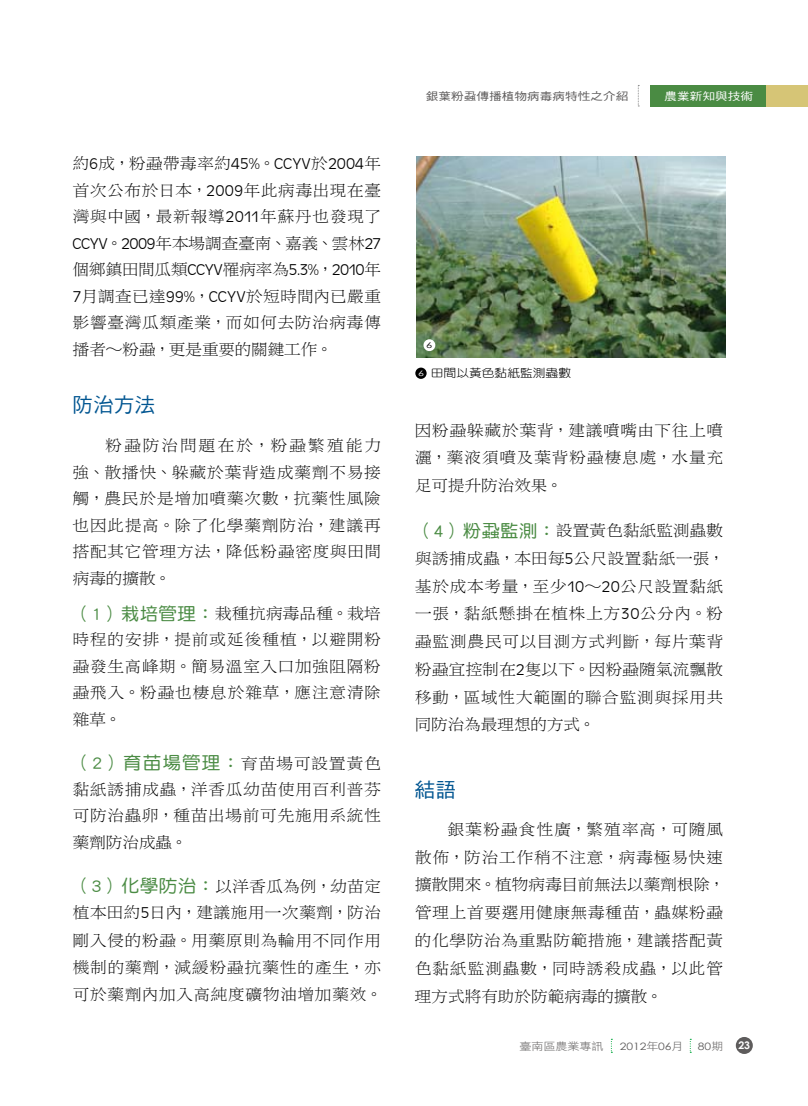
<style>
.page{position:relative;width:808px;height:1106px;background:#fff}
.page>*{position:absolute;margin:0;border:0;box-sizing:border-box;transform-origin:0 0}
.t1{font:20.25px "DF Hei Std W5";letter-spacing:.025em;color:#005591}
.t2{font:17.7px "DF Yuan Std W5";letter-spacing:.055em;color:#4a8b43;scale:1.05 1}
.t3{font:16.2px/26.4px "DF Li Song Std W3";letter-spacing:.01em;color:#000;text-align:justify;scale:1.06 1}
.t4{font:16.2px "Antique Oli T Ligh";letter-spacing:-.005em;color:#000;scale:1.06 1}
.t5{font:11.55px "DF Yuan Std W3";color:#000;scale:1.11 1}
.t6{font:10.8px "DF Hei Std W5";letter-spacing:.005em;color:#5e5c5c;scale:1.17 1}
.t7{font:10.8px "DF Hei Std W5";letter-spacing:.005em;color:#fff;scale:1.17 1}
.t8{font:10.5px "DF Hei Std W3";color:#5e5c5c;scale:1.14 1}
.t9{font:700 10.5px "Century Gothic";color:#fff}
.t10{font:10.2px "Century Gothic";letter-spacing:-.005em;color:#5e5c5c;scale:1.19 1}
.t11{font:7.95px "Century Gothic";color:#000;scale:1.39 1}
.s1{font-family:"DF Li Song Std W3"}
.s2{font-family:"DF Hei Std W3"}
.s3{font-family:"Antique Oli T Ligh"}
.s4{font-family:"DF Yuan Std W5";font-size:17.7px;color:#4a8b43}
.s5{font-family:"DF Li Song Std W3";font-size:16.2px;color:#000}
.s6{font-family:"Century Gothic";font-size:7.5px;color:#fff}
.s7{font-family:"DF Hei Std W3";font-size:10.5px}
</style>
<div class="page">
<div style="left:651px;top:85px;width:157px;height:21px;background:#4a8b43"></div>
<svg style="left:638px;top:85px;width:1px;height:22px"></svg>
<div style="left:766px;top:85px;width:42px;height:21px;background:#d6c576"></div>
<div style="left:736px;top:1037px;width:17px;height:17px;background:#5e5c5c;border-radius:50%"></div>
<div style="left:415px;top:367px;width:12px;height:12px;background:#000;border-radius:50%"></div>
<img style="left:416px;top:156px;width:309px;height:202px">
<div style="left:423px;top:339px;width:12px;height:12px;background:#fff;border-radius:50%"></div>
<p class="t4" style="left:72px;top:155px;width:293px"><span class="s1">約</span>6<span class="s1">成</span><span class="s2">，</span><span class="s1">粉蝨帶毒率約</span>45%<span class="s2">。</span>CCYV<span class="s1">於</span>2004<span class="s1">年</span></p>
<p class="t3" style="left:72px;top:176px;width:293px">首次公布於日本<span class="s2">，</span><span class="s3">2009</span>年此病毒出現在臺灣與中國<span class="s2">，</span>最新報導<span class="s3">2011</span>年蘇丹也發現了<span class="s3">CCYV</span><span class="s2">。</span><span class="s3">2009</span>年本場調查臺南<span class="s2">、</span>嘉義<span class="s2">、</span>雲林<span class="s3">27</span>個鄉鎮田間瓜類<span class="s3">CCYV</span>罹病率為<span class="s3">5.3%</span><span class="s2">，</span><span class="s3">2010</span>年<span class="s3">7</span>月調查已達<span class="s3">99%</span><span class="s2">，</span><span class="s3">CCYV</span>於短時間內已嚴重影響臺灣瓜類產業<span class="s2">，</span>而如何去防治病毒傳播者<span class="s2">～</span>粉蝨<span class="s2">，</span>更是重要的關鍵工作<span class="s2">。</span></p>
<p class="t1" style="left:73px;top:393px;width:84px">防治方法</p>
<p class="t3" style="left:72px;top:432px;width:293px;text-indent:33px">粉蝨防治問題在於<span class="s2">，</span>粉蝨繁殖能力強<span class="s2">、</span>散播快<span class="s2">、</span>躲藏於葉背造成藥劑不易接觸<span class="s2">，</span>農民於是增加噴藥次數<span class="s2">，</span>抗藥性風險也因此提高<span class="s2">。</span>除了化學藥劑防治<span class="s2">，</span>建議再搭配其它管理方法<span class="s2">，</span>降低粉蝨密度與田間病毒的擴散<span class="s2">。</span></p>
<p class="t3" style="left:72px;top:600px;width:293px"><span class="s4">（1）栽培管理：</span>栽種抗病毒品種<span class="s2">。</span>栽培時程的安排<span class="s2">，</span>提前或延後種植<span class="s2">，</span>以避開粉蝨發生高峰期<span class="s2">。</span>簡易溫室入口加強阻隔粉蝨飛入<span class="s2">。</span>粉蝨也棲息於雜草<span class="s2">，</span>應注意清除雜草<span class="s2">。</span></p>
<p class="t2" style="left:73px;top:753px;width:295px">（2）育苗場管理：<span class="s5">育苗場可設置黃色</span></p>
<p class="t3" style="left:72px;top:775px;width:293px">黏紙誘捕成蟲<span class="s2">，</span>洋香瓜幼苗使用百利普芬可防治蟲卵<span class="s2">，</span>種苗出場前可先施用系統性藥劑防治成蟲<span class="s2">。</span></p>
<p class="t3" style="left:72px;top:872px;width:294px;line-height:27px"><span class="s4">（3）化學防治：</span>以洋香瓜為例<span class="s2">，</span>幼苗定植本田約<span class="s3">5</span>日內<span class="s2">，</span>建議施用一次藥劑<span class="s2">，</span>防治剛入侵的粉蝨<span class="s2">。</span>用藥原則為輪用不同作用機制的藥劑<span class="s2">，</span>減緩粉蝨抗藥性的產生<span class="s2">，</span>亦可於藥劑內加入高純度礦物油增加藥效<span class="s2">。</span></p>
<p class="t6" style="left:426px;top:90px;width:175px">銀葉粉蝨傳播植物病毒病特性之介紹</p>
<p class="t7" style="left:664px;top:90px;width:77px">農業新知與技術</p>
<p class="t11" style="left:426px;top:340px;width:6px">6</p>
<p class="t5" style="left:418px;top:366px;width:139px"><span class="s6">6</span> 田間以黃色黏紙監測蟲數</p>
<p class="t3" style="left:414px;top:416px;width:293px;line-height:27.8px">因粉蝨躲藏於葉背<span class="s2">，</span>建議噴嘴由下往上噴灑<span class="s2">，</span>藥液須噴及葉背粉蝨棲息處<span class="s2">，</span>水量充足可提升防治效果<span class="s2">。</span></p>
<p class="t3" style="left:414px;top:516px;width:295px;line-height:27.8px"><span class="s4">（4）粉蝨監測：</span>設置黃色黏紙監測蟲數與誘捕成蟲<span class="s2">，</span>本田每<span class="s3">5</span>公尺設置黏紙一張<span class="s2">，</span>基於成本考量<span class="s2">，</span>至少<span class="s3">10</span><span class="s2">～</span><span class="s3">20</span>公尺設置黏紙一張<span class="s2">，</span>黏紙懸掛在植株上方<span class="s3">30</span>公分內<span class="s2">。</span>粉蝨監測農民可以目測方式判斷<span class="s2">，</span>每片葉背粉蝨宜控制在<span class="s3">2</span>隻以下<span class="s2">。</span>因粉蝨隨氣流飄散移動<span class="s2">，</span>區域性大範圍的聯合監測與採用共同防治為最理想的方式<span class="s2">。</span></p>
<p class="t1" style="left:415px;top:779px;width:43px">結語</p>
<p class="t3" style="left:414px;top:814px;width:295px;line-height:27.9px;text-indent:33px">銀葉粉蝨食性廣<span class="s2">，</span>繁殖率高<span class="s2">，</span>可隨風散佈<span class="s2">，</span>防治工作稍不注意<span class="s2">，</span>病毒極易快速擴散開來<span class="s2">。</span>植物病毒目前無法以藥劑根除<span class="s2">，</span>管理上首要選用健康無毒種苗<span class="s2">，</span>蟲媒粉蝨的化學防治為重點防範措施<span class="s2">，</span>建議搭配黃色黏紙監測蟲數<span class="s2">，</span>同時誘殺成蟲<span class="s2">，</span>以此管理方式將有助於防範病毒的擴散<span class="s2">。</span></p>
<p class="t8" style="left:519px;top:1040px;width:75px">臺南區農業專訊</p>
<p class="t10" style="left:620px;top:1039px;width:55px">2012<span class="s7">年</span>06<span class="s7">月</span></p>
<p class="t10" style="left:698px;top:1039px;width:23px">80<span class="s7">期</span></p>
<p class="t9" style="left:738px;top:1038px;width:13px">23</p>
</div>
